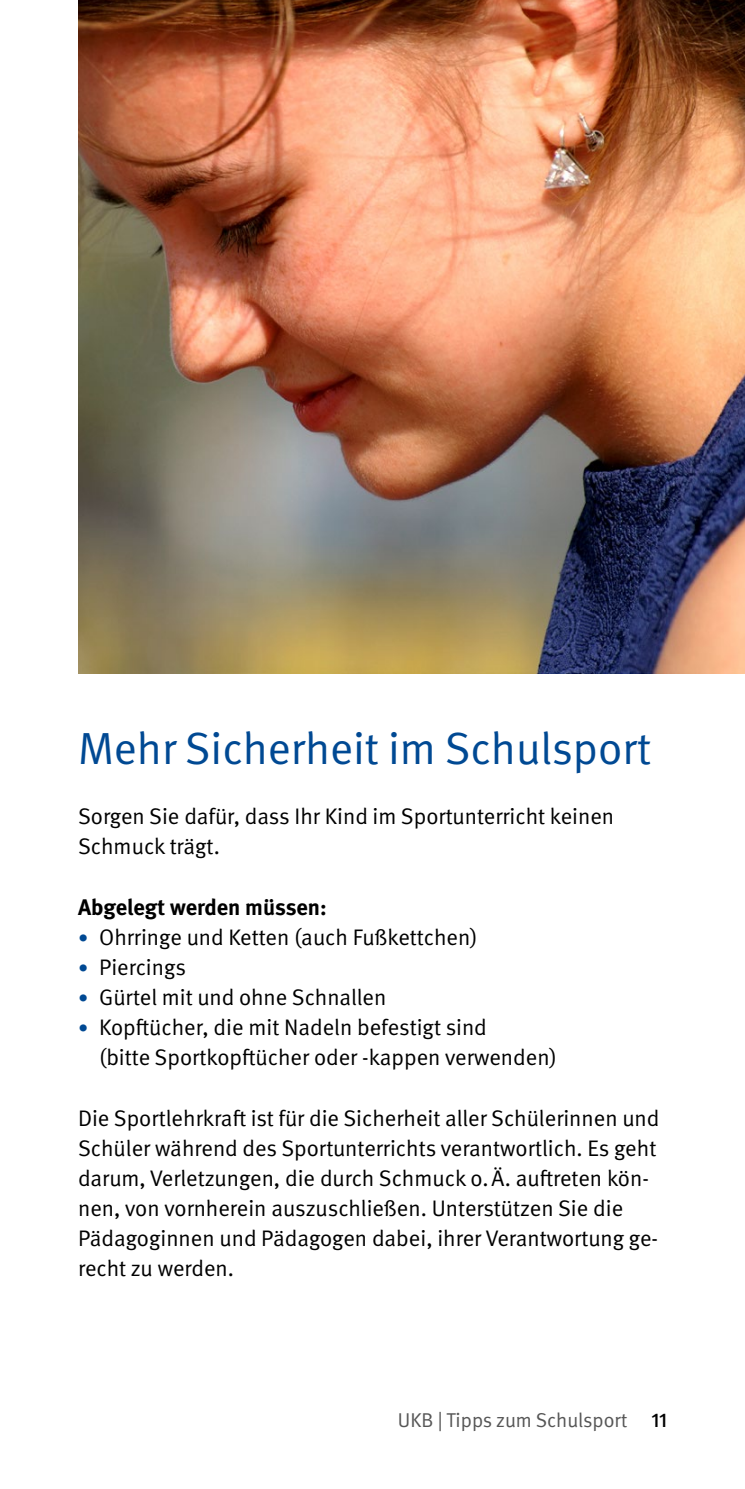
<style>
.page{position:relative;width:745px;height:1489px;background:#fff}
.page>*{position:absolute;margin:0;border:0;box-sizing:border-box;transform-origin:0 0}
.t1{font:45px "DGUV Meta";color:#004993}
.t2{font:22.5px/30.2px "DGUV Meta";color:#000}
.t3{font:700 22.5px "DGUV Meta";color:#000}
.t4{font:20px "DGUV Meta";color:#565656}
.s1{font-size:20px;color:#004993}
.s2{font-weight:500;color:#000}
</style>
<div class="page">
<img style="left:78px;top:0;width:666px;height:673px">
<h1 class="t1" style="left:78px;top:722px;width:574px">Mehr Sicherheit im Schulsport</h1>
<p class="t2" style="left:78px;top:801px;width:537px">Sorgen Sie dafür, dass Ihr Kind im Sportunterricht keinen<br>Schmuck trägt.</p>
<p class="t3" style="left:78px;top:893px;width:250px">Abgelegt werden müssen:</p>
<p class="t2" style="left:78px;top:922px;width:400px"><span class="s1">•</span> Ohrringe und Ketten (auch Fußkettchen)</p>
<p class="t2" style="left:78px;top:952px;width:109px"><span class="s1">•</span> Piercings</p>
<p class="t2" style="left:78px;top:982px;width:310px"><span class="s1">•</span> Gürtel mit und ohne Schnallen</p>
<p class="t2" style="left:99px;top:1012px;width:458px;text-indent:-21px"><span class="s1">•</span> Kopftücher, die mit Nadeln befestigt sind<br>(bitte Sportkopftücher oder -kappen verwenden)</p>
<p class="t2" style="left:78px;top:1103px;width:582px">Die Sportlehrkraft ist für die Sicherheit aller Schülerinnen und Schüler während des Sportunterrichts verantwortlich. Es geht darum, Verletzungen, die durch Schmuck o.Ä. auftreten kön&shy;nen, von vornherein auszuschließen. Unterstützen Sie die Pädagoginnen und Pädagogen dabei, ihrer Verantwortung ge&shy;recht zu werden.</p>
<p class="t4" style="left:397px;top:1408px;width:270px">UKB | Tipps zum Schulsport <span class="s2">11</span></p>
</div>
